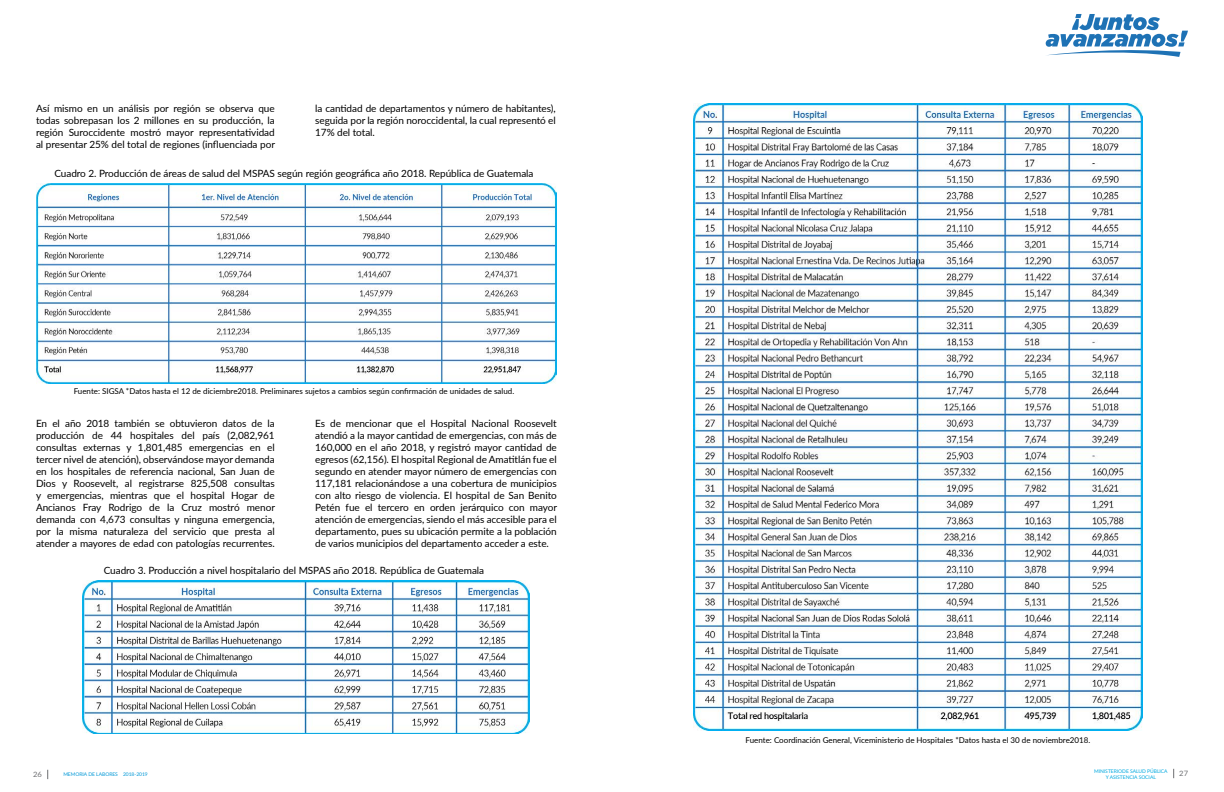
<style>
.page{position:relative;width:1224px;height:792px;background:#fff}
.page>*{position:absolute;margin:0;border:0;box-sizing:border-box;transform-origin:0 0}
.t1{font:10px/12px "Lato";letter-spacing:-.005em;color:#000;text-align:justify}
.t2{font:8px "Lato";color:#000}
.t3{font:7.4px "Lato";color:#6d6e71}
.t4{font:5px "Lato";letter-spacing:-.005em;color:#00a9e0}
.t5{font:5px "Lato";letter-spacing:-.005em;color:#0098d7}
</style>
<div class="page">
<svg style="left:1045px;top:14px;width:143px;height:43px"></svg>
<img style="left:36px;top:184px;width:521px;height:200px">
<img style="left:82px;top:581px;width:448px;height:152px">
<img style="left:694px;top:104px;width:448px;height:627px">
<p class="t1" style="left:36px;top:102px;width:240px">Así mismo en un análisis por región se observa que todas sobrepasan los 2 millones en su producción, la región Suroccidente mostró mayor representatividad al presentar 25% del total de regiones (influenciada por</p>
<p class="t1" style="left:315px;top:102px;width:242px">la cantidad de departamentos y número de habitantes), seguida por la región noroccidental, la cual representó el 17% del total.</p>
<p class="t1" style="left:54px;top:167px;width:481px">Cuadro 2. Producción de áreas de salud del MSPAS según región geográfica año 2018. República de Guatemala</p>
<p class="t2" style="left:74px;top:385px;width:442px">Fuente: SIGSA *Datos hasta el 12 de diciembre2018. Preliminares sujetos a cambios según confirmación de unidades de salud.</p>
<p class="t1" style="left:36px;top:417px;width:241px">En el año 2018 también se obtuvieron datos de la producción de 44 hospitales del país (2,082,961 consultas externas y 1,801,485 emergencias en el tercer nivel de atención), observándose mayor demanda en los hospitales de referencia nacional, San Juan de Dios y Roosevelt, al registrarse 825,508 consultas y emergencias, mientras que el hospital Hogar de Ancianos Fray Rodrigo de la Cruz mostró menor demanda con 4,673 consultas y ninguna emergencia, por la misma naturaleza del servicio que presta al atender a mayores de edad con patologías recurrentes.</p>
<p class="t1" style="left:315px;top:417px;width:243px">Es de mencionar que el Hospital Nacional Roosevelt atendió a la mayor cantidad de emergencias, con más de 160,000 en el año 2018, y registró mayor cantidad de egresos (62,156). El hospital Regional de Amatitlán fue el segundo en atender mayor número de emergencias con 117,181 relacionándose a una cobertura de municipios con alto riesgo de violencia. El hospital de San Benito Petén fue el tercero en orden jerárquico con mayor atención de emergencias, siendo el más accesible para el departamento, pues su ubicación permite a la población de varios municipios del departamento acceder a este.</p>
<p class="t1" style="left:104px;top:564px;width:382px">Cuadro 3. Producción a nivel hospitalario del MSPAS año 2018. República de Guatemala</p>
<p class="t2" style="left:746px;top:734px;width:346px">Fuente: Coordinación General, Viceministerio de Hospitales *Datos hasta el 30 de noviembre2018.</p>
<p class="t4" style="left:1094px;top:767px;width:75px">MINISTERIODE SALUD PÚBLICA</p>
<p class="t3" style="left:33px;top:769px;width:10px">26</p>
<p class="t4" style="left:1106px;top:773px;width:52px">Y ASISTENCIA SOCIAL</p>
<p class="t5" style="left:63px;top:771px;width:86px">MEMORIA DE LABORES 2018-2019</p>
<p class="t3" style="left:1179px;top:768px;width:10px">27</p>
</div>
